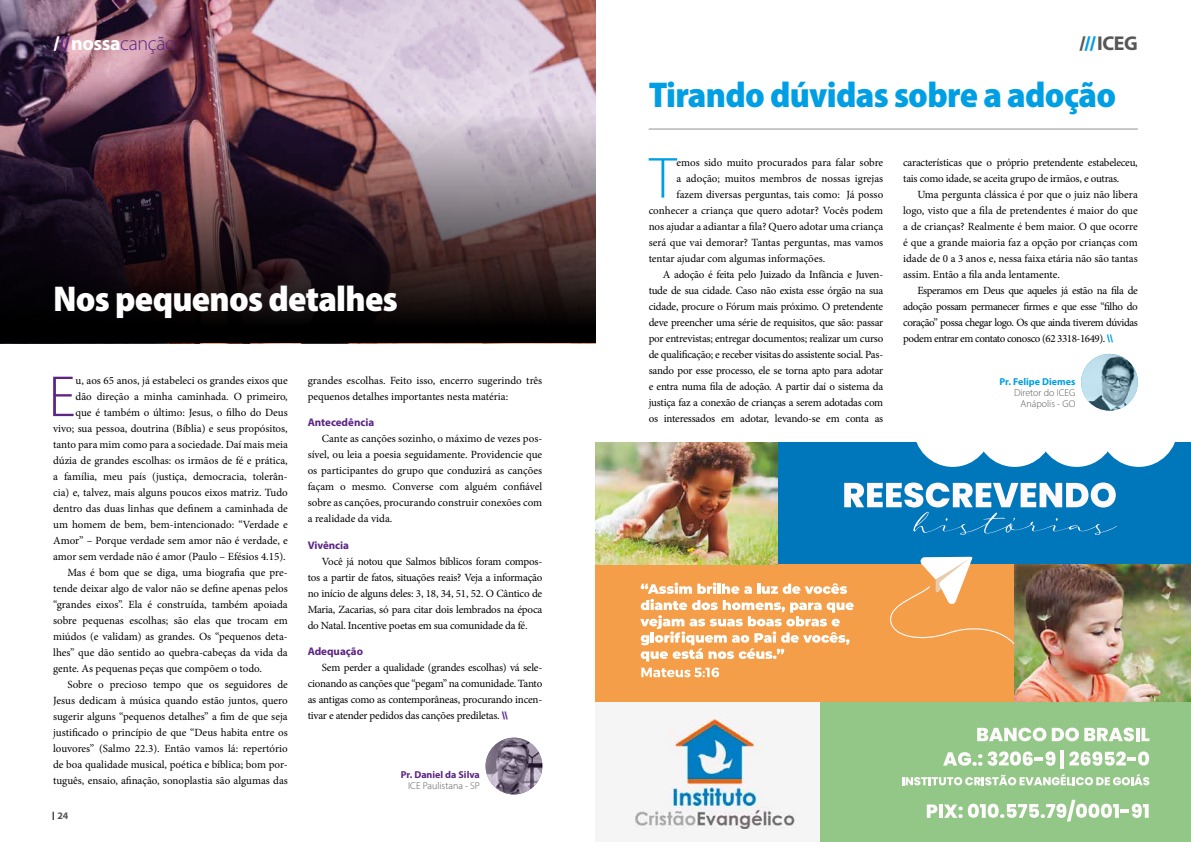
<style>
.page{position:relative;width:1191px;height:842px;background:#fff}
.page>*{position:absolute;margin:0;border:0;box-sizing:border-box;transform-origin:0 0}
.t1{font:300 58.5px "Myriad Pro";color:#5c2483}
.t2{font:300 58.5px "Myriad Pro";color:#009fe3}
.t3{font:900 semi-condensed 36px "Myriad Pro";letter-spacing:-.02em;color:#009fe3}
.t4{font:900 semi-condensed 36px "Myriad Pro";letter-spacing:-.02em;color:#fff}
.t5{font:300 20px "Myriad Pro";letter-spacing:-.02em;color:#5c2483}
.t6{font:700 20px "Myriad Pro";color:#575756}
.t7{font:11px/16px "Minion Pro";letter-spacing:-.005em;color:#000;text-align:justify}
.t8{font:11px "Minion Pro";letter-spacing:-.025em;color:#000}
.t9{font:700 11px "Myriad Pro";color:#5c2483}
.t10{font:300 10px/11px "Myriad Pro";color:#575756;text-align:right}
.t11{font:700 10px "Myriad Pro";color:#5c2483}
.t12{font:700 10px "Myriad Pro";color:#009fe3}
.t13{font:700 10px "Myriad Pro";color:#575756}
.s1{font-weight:900;color:#fff}
.s2{font-weight:900}
.s3{font-weight:700;color:#fff}
.s4{font-family:"Myriad Pro";font-weight:900;color:#5c2483}
.s5{font-weight:900;color:#009fe3}
.s6{font-family:"Myriad Pro";font-weight:900;color:#009fe3}
</style>
<div class="page">
<img style="left:0;top:0;width:595px;height:343px">
<img style="left:485px;top:738px;width:57px;height:56px">
<div style="left:682px;top:442px;width:509px;height:398px;background:#0076bb"></div>
<div style="left:682px;top:702px;width:509px;height:140px;background:#92c788"></div>
<div style="left:595px;top:564px;width:500px;height:138px;background:#f59e49"></div>
<svg style="left:916px;top:442px;width:259px;height:25px"></svg>
<div style="left:595px;top:702px;width:225px;height:140px;background:#f6f5f5"></div>
<svg style="left:890px;top:557px;width:124px;height:88px"></svg>
<svg style="left:844px;top:482px;width:272px;height:53px"></svg>
<svg style="left:977px;top:728px;width:157px;height:13px"></svg>
<svg style="left:1136px;top:728px;width:3px;height:13px"></svg>
<svg style="left:1141px;top:728px;width:8px;height:13px"></svg>
<svg style="left:943px;top:751px;width:112px;height:15px"></svg>
<hr style="left:1060px;top:750px;width:4px;height:18px;background:#fef9fb">
<svg style="left:1069px;top:751px;width:80px;height:15px"></svg>
<svg style="left:902px;top:774px;width:247px;height:11px"></svg>
<svg style="left:926px;top:804px;width:11px;height:14px"></svg>
<hr style="left:939px;top:804px;width:3px;height:14px;background:#fef9fb">
<svg style="left:944px;top:800px;width:204px;height:21px"></svg>
<img style="left:595px;top:442px;width:182px;height:122px">
<img style="left:1014px;top:564px;width:177px;height:138px">
<svg style="left:640px;top:583px;width:214px;height:78px"></svg>
<svg style="left:641px;top:668px;width:78px;height:9px"></svg>
<img style="left:635px;top:719px;width:160px;height:109px">
<hr style="left:648px;top:128px;width:489px;height:2px;background:#b3b2b2">
<img style="left:1081px;top:354px;width:56px;height:57px">
<h3 class="t5" style="left:53px;top:31px;width:124px"><span class="s1">/</span><span class="s2">//</span><span class="s3">nossa</span>canção</h3>
<h2 class="t4" style="left:53px;top:276px;width:346px">Nos pequenos detalhes</h2>
<h1 class="t1" style="left:48px;top:361px;width:29px">E</h1>
<p class="t7" style="left:76px;top:373px;width:214px">u, aos 65 anos, já estabeleci os grandes eixos que</p>
<p class="t7" style="left:76px;top:389px;width:214px">dão direção a minha caminhada. O primeiro,</p>
<p class="t7" style="left:76px;top:405px;width:214px">que é também o último: Jesus, o filho do Deus</p>
<p class="t7" style="left:53px;top:421px;width:236px">vivo; sua pessoa, doutrina (Bíblia) e seus propósitos,</p>
<p class="t7" style="left:53px;top:437px;width:236px">tanto para mim como para a sociedade. Daí mais meia</p>
<p class="t7" style="left:53px;top:453px;width:236px">dúzia de grandes escolhas: os irmãos de fé e prática,</p>
<p class="t7" style="left:53px;top:469px;width:236px">a família, meu país (justiça, democracia, tolerân-</p>
<p class="t7" style="left:53px;top:485px;width:236px">cia) e, talvez, mais alguns poucos eixos matriz. Tudo</p>
<p class="t7" style="left:53px;top:501px;width:236px">dentro das duas linhas que definem a caminhada de</p>
<p class="t7" style="left:53px;top:517px;width:236px">um homem de bem, bem-intencionado: “Verdade e</p>
<p class="t7" style="left:53px;top:533px;width:236px">Amor” – Porque verdade sem amor não é verdade, e</p>
<p class="t7" style="left:53px;top:549px;width:234px">amor sem verdade não é amor (Paulo – Efésios 4.15).</p>
<p class="t7" style="left:67px;top:565px;width:222px">Mas é bom que se diga, uma biografia que pre-</p>
<p class="t7" style="left:53px;top:581px;width:236px">tende deixar algo de valor não se define apenas pelos</p>
<p class="t7" style="left:53px;top:597px;width:236px">“grandes eixos”. Ela é construída, também apoiada</p>
<p class="t7" style="left:53px;top:613px;width:236px">sobre pequenas escolhas; são elas que trocam em</p>
<p class="t7" style="left:53px;top:629px;width:236px">miúdos (e validam) as grandes. Os “pequenos deta-</p>
<p class="t7" style="left:53px;top:645px;width:236px">lhes” que dão sentido ao quebra-cabeças da vida da</p>
<p class="t7" style="left:53px;top:661px;width:210px">gente. As pequenas peças que compõem o todo.</p>
<p class="t7" style="left:67px;top:677px;width:222px">Sobre o precioso tempo que os seguidores de</p>
<p class="t7" style="left:53px;top:693px;width:236px">Jesus dedicam à música quando estão juntos, quero</p>
<p class="t7" style="left:53px;top:709px;width:236px">sugerir alguns “pequenos detalhes” a fim de que seja</p>
<p class="t7" style="left:53px;top:725px;width:236px">justificado o princípio de que “Deus habita entre os</p>
<p class="t7" style="left:53px;top:741px;width:236px">louvores” (Salmo 22.3). Então vamos lá: repertório</p>
<p class="t7" style="left:53px;top:757px;width:236px">de boa qualidade musical, poética e bíblica; bom por-</p>
<p class="t7" style="left:53px;top:773px;width:236px">tuguês, ensaio, afinação, sonoplastia são algumas das</p>
<p class="t13" style="left:57px;top:809px;width:13px">24</p>
<p class="t7" style="left:308px;top:373px;width:236px">grandes escolhas. Feito isso, encerro sugerindo três pequenos detalhes importantes nesta matéria:</p>
<p class="t9" style="left:308px;top:415px;width:68px">Antecedência</p>
<p class="t7" style="left:308px;top:431px;width:236px;text-indent:14px">Cante as canções sozinho, o máximo de vezes pos&shy;sível, ou leia a poesia seguidamente. Providencie que os participantes do grupo que conduzirá as canções façam o mesmo. Converse com alguém confiável sobre as canções, procurando construir conexões com a realidade da vida.</p>
<p class="t9" style="left:308px;top:538px;width:43px">Vivência</p>
<p class="t7" style="left:308px;top:553px;width:236px;text-indent:14px">Você já notou que Salmos bíblicos foram compos&shy;tos a partir de fatos, situações reais? Veja a informação no início de alguns deles: 3, 18, 34, 51, 52. O Cântico de Maria, Zacarias, só para citar dois lembrados na época do Natal. Incentive poetas em sua comunidade da fé.</p>
<p class="t9" style="left:308px;top:644px;width:57px">Adequação</p>
<p class="t7" style="left:308px;top:659px;width:236px;text-indent:14px">Sem perder a qualidade (grandes escolhas) vá sele&shy;cionando as canções que “pegam” na comunidade. Tanto as antigas como as contemporâneas, procurando incen&shy;tivar e atender pedidos das canções prediletas. <span class="s4">\\</span></p>
<p class="t11" style="left:401px;top:768px;width:81px">Pr. Daniel da Silva</p>
<p class="t10" style="left:408px;top:780px;width:73px">ICE Paulistana - SP</p>
<h3 class="t6" style="left:1079px;top:30px;width:60px"><span class="s2">/</span><span class="s5">//</span>ICEG</h3>
<h2 class="t3" style="left:648px;top:71px;width:469px">Tirando dúvidas sobre a adoção</h2>
<h1 class="t2" style="left:649px;top:143px;width:29px">T</h1>
<p class="t7" style="left:676px;top:154px;width:208px">emos sido muito procurados para falar sobre</p>
<p class="t7" style="left:676px;top:170px;width:208px">a adoção; muitos membros de nossas igrejas</p>
<p class="t7" style="left:676px;top:186px;width:208px">fazem diversas perguntas, tais como: Já posso</p>
<p class="t7" style="left:648px;top:202px;width:236px">conhecer a criança que quero adotar? Vocês podem</p>
<p class="t7" style="left:648px;top:218px;width:236px">nos ajudar a adiantar a fila? Quero adotar uma criança</p>
<p class="t7" style="left:648px;top:234px;width:236px">será que vai demorar? Tantas perguntas, mas vamos</p>
<p class="t7" style="left:648px;top:250px;width:178px">tentar ajudar com algumas informações.</p>
<p class="t7" style="left:663px;top:266px;width:222px">A adoção é feita pelo Juizado da Infância e Juven-</p>
<p class="t7" style="left:648px;top:282px;width:236px">tude de sua cidade. Caso não exista esse órgão na sua</p>
<p class="t8" style="left:648px;top:299px;width:236px">cidade, procure o Fórum mais próximo. O pretendente</p>
<p class="t7" style="left:648px;top:314px;width:236px">deve preencher uma série de requisitos, que são: passar</p>
<p class="t7" style="left:648px;top:330px;width:236px">por entrevistas; entregar documentos; realizar um curso</p>
<p class="t7" style="left:648px;top:346px;width:236px">de qualificação; e receber visitas do assistente social. Pas-</p>
<p class="t7" style="left:648px;top:362px;width:236px">sando por esse processo, ele se torna apto para adotar</p>
<p class="t7" style="left:648px;top:378px;width:236px">e entra numa fila de adoção. A partir daí o sistema da</p>
<p class="t7" style="left:648px;top:394px;width:236px">justiça faz a conexão de crianças a serem adotadas com</p>
<p class="t7" style="left:648px;top:410px;width:236px">os interessados em adotar, levando-se em conta as</p>
<p class="t7" style="left:903px;top:154px;width:236px">características que o próprio pretendente estabeleceu, tais como idade, se aceita grupo de irmãos, e outras.</p>
<p class="t7" style="left:903px;top:186px;width:236px;text-indent:14px">Uma pergunta clássica é por que o juiz não libera logo, visto que a fila de pretendentes é maior do que a de crianças? Realmente é bem maior. O que ocorre é que a grande maioria faz a opção por crianças com idade de 0 a 3 anos e, nessa faixa etária não são tantas assim. Então a fila anda lentamente.</p>
<p class="t7" style="left:903px;top:282px;width:236px;text-indent:14px">Esperamos em Deus que aqueles já estão na fila de adoção possam permanecer firmes e que esse “filho do coração” possa chegar logo. Os que ainda tiverem dúvidas podem entrar em contato conosco (62 3318-1649). <span class="s6">\\</span></p>
<p class="t12" style="left:999px;top:375px;width:77px">Pr. Felipe Diemes</p>
<p class="t10" style="left:1014px;top:387px;width:63px">Diretor do ICEG<br>Anápolis - GO</p>
</div>
